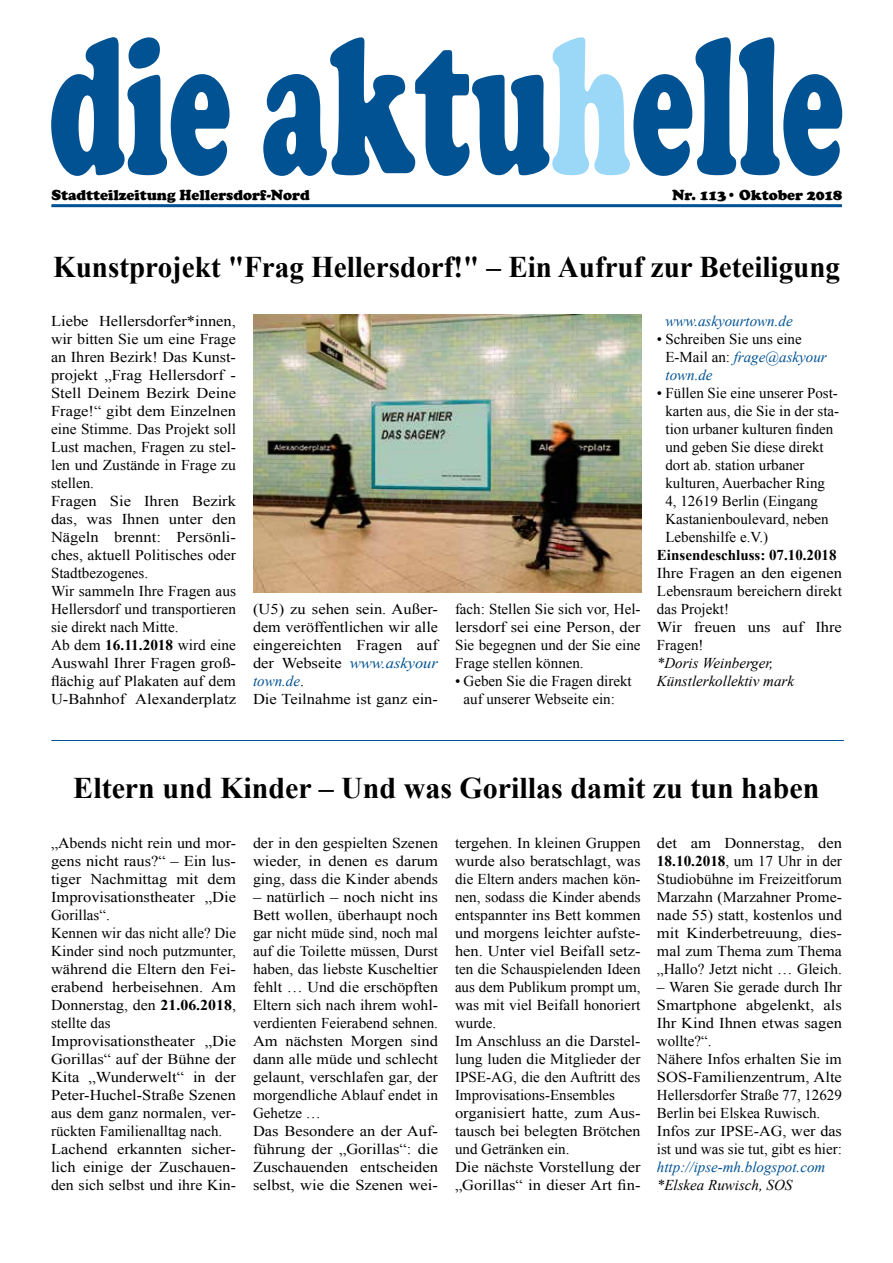
<style>
.page{position:relative;width:893px;height:1263px;background:#fff}
.page>*{position:absolute;margin:0;border:0;box-sizing:border-box;transform-origin:0 0}
.t1{font:900 203.7px "Cooper";letter-spacing:.005em;color:#005293;scale:.58 1}
.t2{font:700 30px "Times New Roman";color:#000}
.t3{font:15px/18px "Times New Roman";color:#000;scale:1.1 1}
.t4{font:15px/18px "Times New Roman";color:#000}
.t5{font:15px/18px "Times New Roman";color:#000;scale:1.06 1}
.t6{font:15px/18px "Times New Roman";color:#000;scale:1.04 1}
.t7{font:italic 15px/18px "Times New Roman";color:#000}
.t8{font:900 15px "Cooper";color:#000}
.t9{font:italic 15px "Times New Roman";color:#005293}
.t10{font:700 15px "Times New Roman";color:#000}
.s1{color:#9bd7f7}
.s2{font-weight:700}
.s3{font-style:italic;color:#005293}
</style>
<div class="page">
<img style="left:253px;top:314px;width:388px;height:278px">
<hr style="left:51px;top:740px;width:793px;height:1px;background:#005293">
<hr style="left:51px;top:204px;width:791px;height:3px;background:#005293">
<h1 class="t1" style="left:49px;top:-14px;width:1371px">die aktu<span class="s1">h</span>elle</h1>
<p class="t8" style="left:51px;top:186px;width:260px">Stadtteilzeitung Hellersdorf-Nord</p>
<p class="t8" style="left:672px;top:186px;width:172px">Nr. 113• Oktober 2018</p>
<h2 class="t2" style="left:53px;top:246px;width:789px">Kunstprojekt "Frag Hellersdorf!" – Ein Aufruf zur Beteiligung</h2>
<p class="t3" style="left:51px;top:312px;width:170px">Liebe Hellersdorfer*innen, wir bitten Sie um eine Frage an Ihren Bezirk! Das Kunst&shy;projekt „Frag Hellersdorf -<br>Stell Deinem Bezirk Deine<br>Frage!“ gibt dem Einzelnen eine Stimme. Das Projekt soll<br>Lust machen, Fragen zu stel&shy;len und Zustände in Frage zu stellen.<br>Fragen Sie Ihren Bezirk das, was Ihnen unter den<br>Nägeln brennt: Persönli&shy;ches, aktuell Politisches oder<br>Stadtbezogenes.<br>Wir sammeln Ihre Fragen aus<br>Hellersdorf und transportieren sie direkt nach Mitte.<br>Ab dem <span class="s2">16.11.2018</span> wird eine<br>Auswahl Ihrer Fragen groß&shy;flächig auf Plakaten auf dem<br>U-Bahnhof Alexanderplatz</p>
<p class="t3" style="left:253px;top:600px;width:170px">(U5) zu sehen sein. Außer&shy;dem veröffentlichen wir alle eingereichten Fragen auf der Webseite <span class="s3">www.askyour town.de</span>.<br>Die Teilnahme ist ganz ein-</p>
<p class="t4" style="left:455px;top:600px;width:187px;text-align:justify">fach: Stellen Sie sich vor, Hel&shy;lersdorf sei eine Person, der Sie begegnen und der Sie eine Frage stellen können.</p>
<p class="t4" style="left:455px;top:672px;width:178px;text-align:center">• Geben Sie die Fragen direkt auf unserer Webseite ein:</p>
<p class="t9" style="left:665px;top:311px;width:129px">www.askyourtown.de</p>
<p class="t4" style="left:665px;top:330px;width:163px;text-indent:-9px">• Schreiben Sie uns eine<br>E-Mail an: <span class="s3">frage@askyour town.de</span></p>
<p class="t4" style="left:665px;top:384px;width:175px;text-indent:-9px">• Füllen Sie eine unserer Post&shy;karten aus, die Sie in der sta&shy;tion urbaner kulturen finden und geben Sie diese direkt dort ab. station urbaner kulturen, Auerbacher Ring<br>4, 12619 Berlin (Eingang<br>Kastanienboulevard, neben<br>Lebenshilfe e.V.)</p>
<p class="t10" style="left:657px;top:545px;width:181px">Einsendeschluss: 07.10.2018</p>
<p class="t3" style="left:657px;top:564px;width:170px">Ihre Fragen an den eigenen<br>Lebensraum bereichern direkt das Projekt!<br>Wir freuen uns auf Ihre<br>Fragen!</p>
<p class="t7" style="left:657px;top:654px;width:139px">*Doris Weinberger,<br>Künstlerkollektiv mark</p>
<h2 class="t2" style="left:73px;top:767px;width:748px">Eltern und Kinder – Und was Gorillas damit zu tun haben</h2>
<p class="t5" style="left:51px;top:834px;width:176px">„Abends nicht rein und mor&shy;gens nicht raus?“ – Ein lus&shy;tiger Nachmittag mit dem<br>Improvisationstheater „Die<br>Gorillas“.<br>Kennen wir das nicht alle? Die<br>Kinder sind noch putzmunter, während die Eltern den Fei&shy;erabend herbeisehnen. Am<br>Donnerstag, den <span class="s2">21.06.2018</span>, stellte das<br>Improvisationstheater „Die<br>Gorillas“ auf der Bühne der<br>Kita „Wunderwelt“ in der<br>Peter-Huchel-Straße Szenen aus dem ganz normalen, ver&shy;rückten Familienalltag nach.<br>Lachend erkannten sicher&shy;lich einige der Zuschauen&shy;den sich selbst und ihre Kin-</p>
<p class="t5" style="left:253px;top:834px;width:176px;text-align:justify">der in den gespielten Szenen wieder, in denen es darum ging, dass die Kinder abends</p>
<p class="t3" style="left:253px;top:888px;width:170px">– natürlich – noch nicht ins<br>Bett wollen, überhaupt noch gar nicht müde sind, noch mal auf die Toilette müssen, Durst haben, das liebste Kuscheltier fehlt … Und die erschöpften<br>Eltern sich nach ihrem wohl&shy;verdienten Feierabend sehnen.<br>Am nächsten Morgen sind dann alle müde und schlecht gelaunt, verschlafen gar, der morgendliche Ablauf endet in<br>Gehetze …<br>Das Besondere an der Auf&shy;führung der „Gorillas“: die<br>Zuschauenden entscheiden selbst, wie die Szenen wei-</p>
<p class="t6" style="left:455px;top:834px;width:180px">tergehen. In kleinen Gruppen wurde also beratschlagt, was die Eltern anders machen kön&shy;nen, sodass die Kinder abends entspannter ins Bett kommen und morgens leichter aufste&shy;hen. Unter viel Beifall setz&shy;ten die Schauspielenden Ideen aus dem Publikum prompt um, was mit viel Beifall honoriert wurde.<br>Im Anschluss an die Darstel&shy;lung luden die Mitglieder der<br>IPSE-AG, die den Auftritt des<br>Improvisations-Ensembles organisiert hatte, zum Aus&shy;tausch bei belegten Brötchen und Getränken ein.<br>Die nächste Vorstellung der „Gorillas“ in dieser Art fin-</p>
<p class="t3" style="left:657px;top:834px;width:170px;text-align:justify">det am Donnerstag, den <span class="s2">18.10.2018</span>, um 17 Uhr in der Studiobühne im Freizeitforum Marzahn (Marzahner Prome&shy;nade 55) statt, kostenlos und mit Kinderbetreuung, dies&shy;mal zum Thema zum Thema „Hallo? Jetzt nicht … Gleich.</p>
<p class="t4" style="left:657px;top:978px;width:186px">– Waren Sie gerade durch Ihr<br>Smartphone abgelenkt, als<br>Ihr Kind Ihnen etwas sagen wollte?“.<br>Nähere Infos erhalten Sie im<br>SOS-Familienzentrum, Alte<br>Hellersdorfer Straße 77, 12629<br>Berlin bei Elskea Ruwisch.<br>Infos zur IPSE-AG, wer das ist und was sie tut, gibt es hier:</p>
<p class="t9" style="left:657px;top:1157px;width:170px">http://ipse-mh.blogspot.com</p>
<p class="t7" style="left:657px;top:1176px;width:137px">*Elskea Ruwisch, SOS</p>
</div>
